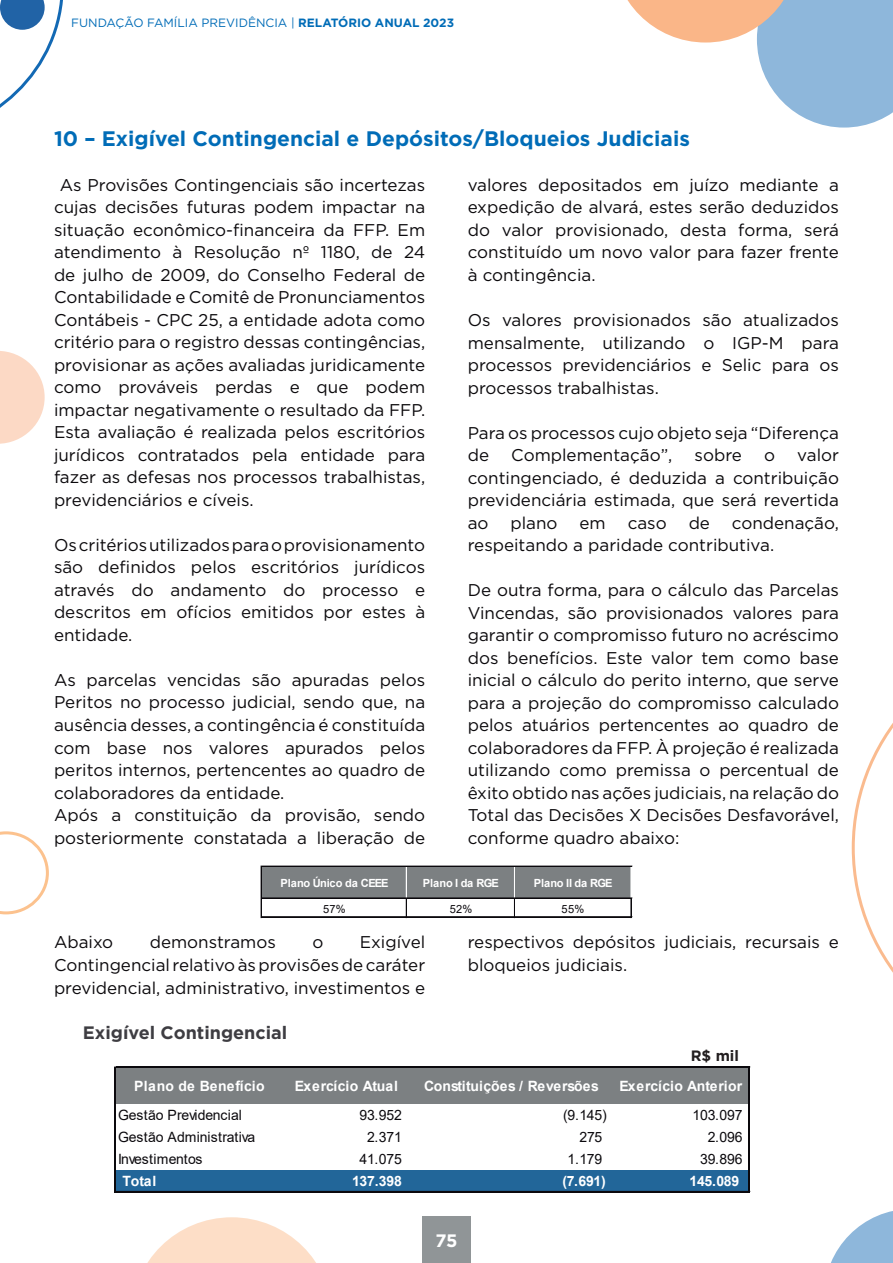
<style>
.page{position:relative;width:893px;height:1263px;background:#fff}
.page>*{position:absolute;margin:0;border:0;box-sizing:border-box;transform-origin:0 0}
.t1{font:700 21px "Gotham";color:#006cb7}
.t2{font:700 18px "Gotham";color:#3e3d42}
.t3{font:700 18px "Gotham";color:#fff}
.t4{font:16.95px/22.5px "Gotham";color:#0b090c;text-align:justify}
.t5{font:700 15px "Gotham";color:#231f20}
.t6{font:14.25px "Arial";letter-spacing:-.02em;color:#0b090d}
.t7{font:700 14.25px "Arial";letter-spacing:.005em;color:#fff}
.t8{font:14.25px "Arial";letter-spacing:.01em;color:#0b090d}
.t9{font:700 14.25px "Arial";letter-spacing:.025em;color:#fff}
.t10{font:12px "Gotham";color:#006cb7}
.t11{font:700 11.25px "Arial";letter-spacing:-.03em;color:#fff}
.t12{font:11.25px "Arial";color:#0b090d}
.s1{font-weight:700}
</style>
<div class="page">
<svg style="left:852px;top:723px;width:41px;height:250px"></svg>
<svg style="left:831px;top:1211px;width:62px;height:52px"></svg>
<svg style="left:147px;top:1217px;width:169px;height:46px"></svg>
<svg style="left:0;top:351px;width:45px;height:93px"></svg>
<svg style="left:0;top:831px;width:49px;height:83px"></svg>
<svg style="left:0;top:0;width:63px;height:108px"></svg>
<svg style="left:627px;top:0;width:266px;height:128px"></svg>
<div style="left:262px;top:867px;width:370px;height:32px;background:#7c8082"></div>
<hr style="left:406px;top:867px;width:1px;height:31px;background:#fff">
<hr style="left:514px;top:867px;width:1px;height:31px;background:#fff">
<hr style="left:631px;top:867px;width:1px;height:31px;background:#fff">
<hr style="left:261px;top:866px;width:1px;height:51px;background:#0b090d">
<svg style="left:406px;top:899px;width:1px;height:17px"></svg>
<svg style="left:514px;top:899px;width:1px;height:17px"></svg>
<svg style="left:631px;top:899px;width:1px;height:17px"></svg>
<hr style="left:262px;top:866px;width:370px;height:1px;background:#0b090d">
<hr style="left:262px;top:898px;width:370px;height:1px;background:#0b090d">
<hr style="left:262px;top:916px;width:370px;height:1px;background:#0b090d">
<hr style="left:262px;top:917px;width:370px;height:1px;background:#0b090d">
<div style="left:116px;top:1068px;width:634px;height:37px;background:#7c8082"></div>
<div style="left:116px;top:1104px;width:634px;height:66px;background:#fff"></div>
<div style="left:116px;top:1169px;width:634px;height:23px;background:#269"></div>
<hr style="left:115px;top:1067px;width:1px;height:125px;background:#0b090d">
<hr style="left:748px;top:1068px;width:1px;height:124px;background:#0b090d">
<hr style="left:749px;top:1068px;width:1px;height:124px;background:#0b090d">
<hr style="left:116px;top:1067px;width:634px;height:1px;background:#0b090d">
<hr style="left:116px;top:1191px;width:634px;height:1px;background:#0b090d">
<div style="left:422px;top:1216px;width:49px;height:47px;background:#909597"></div>
<p class="t10" style="left:71px;top:15px;width:384px">FUNDAÇÃO FAMÍLIA PREVIDÊNCIA | <span class="s1">RELATÓRIO ANUAL 2023</span></p>
<p class="t1" style="left:54px;top:124px;width:637px">10 – Exigível Contingencial e Depósitos/Bloqueios Judiciais</p>
<p class="t4" style="left:54px;top:173px;width:373px;text-indent:6px">As Provisões Contingenciais são incertezas cujas decisões futuras podem impactar na situação econômico-financeira da FFP. Em atendimento à Resolução nº 1180, de 24 de julho de 2009, do Conselho Federal de Contabilidade e Comitê de Pronunciamentos Contábeis - CPC 25, a entidade adota como critério para o registro dessas contingências, provisionar as ações avaliadas juridicamente como prováveis perdas e que podem impactar negativamente o resultado da FFP.<br>Esta avaliação é realizada pelos escritórios jurídicos contratados pela entidade para fazer as defesas nos processos trabalhistas, previdenciários e cíveis.</p>
<p class="t4" style="left:54px;top:533px;width:373px">Os critérios utilizados para o provisionamento são definidos pelos escritórios jurídicos através do andamento do processo e descritos em ofícios emitidos por estes à entidade.</p>
<p class="t4" style="left:54px;top:668px;width:373px;text-align:left">As parcelas vencidas são apuradas pelos Peritos no processo judicial, sendo que, na ausência desses, a contingência é constituída com base nos valores apurados pelos peritos internos, pertencentes ao quadro de colaboradores da entidade.<br>Após a constituição da provisão, sendo posteriormente constatada a liberação de</p>
<p class="t4" style="left:468px;top:173px;width:373px">valores depositados em juízo mediante a expedição de alvará, estes serão deduzidos do valor provisionado, desta forma, será constituído um novo valor para fazer frente à contingência.</p>
<p class="t4" style="left:468px;top:308px;width:373px">Os valores provisionados são atualizados mensalmente, utilizando o IGP-M para processos previdenciários e Selic para os processos trabalhistas.</p>
<p class="t4" style="left:468px;top:421px;width:373px">Para os processos cujo objeto seja “Diferença de</p>
<p class="t4" style="left:468px;top:443px;width:373px;text-indent:329px">valor contingenciado, é deduzida a contribuição previdenciária estimada, que será revertida ao</p>
<p class="t4" style="left:511px;top:443px;width:163px">Complementação”,</p>
<p class="t4" style="left:695px;top:443px;width:49px">sobre</p>
<p class="t4" style="left:764px;top:443px;width:12px">o</p>
<p class="t4" style="left:468px;top:511px;width:373px;text-indent:264px">condenação, respeitando a paridade contributiva.</p>
<p class="t4" style="left:468px;top:578px;width:373px">De outra forma, para o cálculo das Parcelas Vincendas, são provisionados valores para garantir o compromisso futuro no acréscimo dos benefícios. Este valor tem como base inicial o cálculo do perito interno, que serve para a projeção do compromisso calculado pelos atuários pertencentes ao quadro de colaboradores da FFP. À projeção é realizada utilizando como premissa o percentual de êxito obtido nas ações judiciais, na relação do Total das Decisões X Decisões Desfavorável, conforme quadro abaixo:</p>
<p class="t4" style="left:510px;top:511px;width:49px">plano</p>
<p class="t4" style="left:579px;top:511px;width:28px">em</p>
<p class="t4" style="left:628px;top:511px;width:41px">caso</p>
<p class="t4" style="left:689px;top:511px;width:23px">de</p>
<p class="t11" style="left:280px;top:875px;width:110px">Plano Único da CEEE</p>
<p class="t11" style="left:423px;top:875px;width:77px">Plano I da RGE</p>
<p class="t11" style="left:534px;top:875px;width:80px">Plano II da RGE</p>
<p class="t12" style="left:323px;top:901px;width:24px">57%</p>
<p class="t12" style="left:450px;top:901px;width:24px">52%</p>
<p class="t12" style="left:562px;top:901px;width:24px">55%</p>
<p class="t4" style="left:54px;top:931px;width:373px;text-indent:306px">Exigível Contingencial relativo às provisões de caráter previdencial, administrativo, investimentos e</p>
<p class="t4" style="left:468px;top:931px;width:373px">respectivos depósitos judiciais, recursais e bloqueios judiciais.</p>
<p class="t2" style="left:83px;top:1021px;width:206px">Exigível Contingencial</p>
<p class="t9" style="left:134px;top:1076px;width:132px">Plano de Benefício</p>
<p class="t7" style="left:295px;top:1076px;width:105px">Exercício Atual</p>
<p class="t7" style="left:424px;top:1076px;width:176px">Constituições / Reversões</p>
<p class="t7" style="left:619px;top:1076px;width:124px">Exercício Anterior</p>
<p class="t6" style="left:118px;top:1105px;width:125px">Gestão Previdencial</p>
<p class="t6" style="left:360px;top:1105px;width:44px">93.952</p>
<p class="t6" style="left:563px;top:1105px;width:45px">(9.145)</p>
<p class="t6" style="left:693px;top:1105px;width:51px">103.097</p>
<p class="t8" style="left:118px;top:1127px;width:139px">Gestão Administrativa</p>
<p class="t6" style="left:367px;top:1127px;width:36px">2.371</p>
<p class="t6" style="left:579px;top:1127px;width:24px">275</p>
<p class="t6" style="left:708px;top:1127px;width:36px">2.096</p>
<p class="t6" style="left:118px;top:1149px;width:86px">Investimentos</p>
<p class="t6" style="left:360px;top:1149px;width:44px">41.075</p>
<p class="t6" style="left:568px;top:1149px;width:36px">1.179</p>
<p class="t6" style="left:700px;top:1149px;width:44px">39.896</p>
<p class="t7" style="left:122px;top:1171px;width:36px">Total</p>
<p class="t7" style="left:352px;top:1171px;width:51px">137.398</p>
<p class="t7" style="left:562px;top:1171px;width:45px">(7.691)</p>
<p class="t7" style="left:689px;top:1171px;width:51px">145.089</p>
<p class="t4" style="left:54px;top:931px;width:61px">Abaixo</p>
<p class="t4" style="left:150px;top:931px;width:128px">demonstramos</p>
<p class="t4" style="left:312px;top:931px;width:12px">o</p>
<p class="t5" style="left:691px;top:1045px;width:50px">R$ mil</p>
<p class="t3" style="left:435px;top:1228px;width:24px">75</p>
</div>
